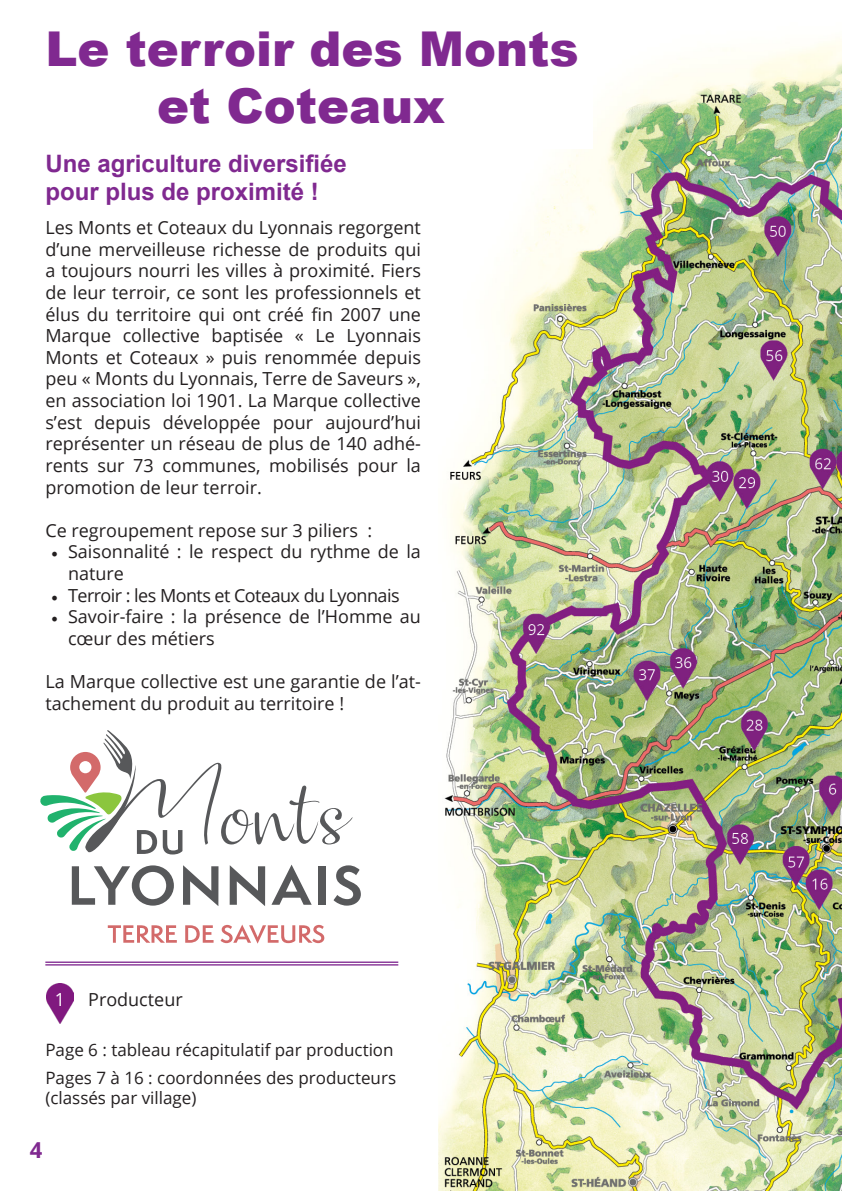
<style>
.page{position:relative;width:842px;height:1191px;background:#fff}
.page>*{position:absolute;margin:0;border:0;box-sizing:border-box;transform-origin:0 0}
.t1{font:900 48px "Arial";color:#802990}
.t2{font:700 24px "Arial";color:#802990}
.t3{font:700 22px "Open Sans";color:#802990}
.ouverture_et_site_in{font:18px/21.6px "Open Sans";color:#231f20}
.ouverture_et_site_in-2{font:18px "Open Sans";letter-spacing:-.03em;color:#231f20}
.t4{font:18px "Open Sans";color:#fff}
.ouverture_et_site_in-3{font:17px/20px "Open Sans";color:#231f20}
.s1{font-family:"Minion Pro"}
</style>
<div class="page">
<img style="left:438px;top:39px;width:404px;height:1152px">
<div style="left:45px;top:154px;width:399px;height:47px;background:#fff"></div>
<svg style="left:108px;top:925px;width:69px;height:17px"></svg>
<svg style="left:185px;top:925px;width:29px;height:17px"></svg>
<svg style="left:221px;top:924px;width:103px;height:19px"></svg>
<svg style="left:183px;top:865px;width:35px;height:41px"></svg>
<svg style="left:230px;top:865px;width:35px;height:41px"></svg>
<svg style="left:272px;top:864px;width:40px;height:40px"></svg>
<div style="left:318px;top:866px;width:7px;height:38px;background:#57585a"></div>
<svg style="left:333px;top:865px;width:28px;height:40px"></svg>
<svg style="left:72px;top:865px;width:102px;height:40px"></svg>
<svg style="left:40px;top:730px;width:313px;height:125px"></svg>
<img style="left:46px;top:983px;width:28px;height:41px">
<hr style="left:45px;top:964px;width:353px;height:1px;background:#802990">
<hr style="left:45px;top:961px;width:353px;height:2px;background:#802990">
<div style="left:45px;top:31px;width:547px;height:118px;background:#fff"></div>
<p class="t1" style="left:45px;top:14px;width:535px">Le terroir des Monts</p>
<p class="t1" style="left:157px;top:71px;width:290px">et Coteaux</p>
<p class="t2" style="left:45px;top:146px;width:303px">Une agriculture diversifiée</p>
<p class="t2" style="left:45px;top:175px;width:275px">pour plus de proximité !</p>
<p class="ouverture_et_site_in" style="left:45px;top:216px;width:377px;text-align:justify">Les Monts et Coteaux du Lyonnais regorgent d’une merveilleuse richesse de produits qui a toujours nourri les villes à proximité. Fiers de leur terroir, ce sont les professionnels et élus du territoire qui ont créé fin 2007 une Marque collective baptisée « Le Lyonnais Monts et Coteaux » puis renommée depuis peu « Monts du Lyonnais, Terre de Saveurs », en association loi 1901. La Marque collective s’est depuis développée pour aujourd’hui représenter un réseau de plus de 140 adhé&shy;rents sur 73 communes, mobilisés pour la promotion de leur terroir.</p>
<p class="ouverture_et_site_in" style="left:45px;top:519px;width:328px">Ce regroupement repose sur 3 piliers :</p>
<p class="ouverture_et_site_in" style="left:68px;top:540px;width:354px;text-indent:-17px"><span class="s1">•</span> Saisonnalité : le respect du rythme de la nature</p>
<p class="ouverture_et_site_in-2" style="left:51px;top:582px;width:350px"><span class="s1">•</span> Terroir : les Monts et Coteaux du Lyonnais</p>
<p class="ouverture_et_site_in" style="left:68px;top:605px;width:354px;text-indent:-17px"><span class="s1">•</span> Savoir-faire : la présence de l’Homme au cœur des métiers</p>
<p class="ouverture_et_site_in" style="left:45px;top:670px;width:377px">La Marque collective est une garantie de l’at&shy;tachement du produit au territoire !</p>
<p class="t4" style="left:55px;top:987px;width:12px">1</p>
<p class="ouverture_et_site_in" style="left:88px;top:988px;width:96px">Producteur</p>
<p class="ouverture_et_site_in-3" style="left:45px;top:1039px;width:350px">Page 6 : tableau récapitulatif par production</p>
<p class="ouverture_et_site_in-3" style="left:45px;top:1067px;width:352px">Pages 7 à 16 : coordonnées des producteurs (classés par village)</p>
<p class="t3" style="left:30px;top:1134px;width:14px">4</p>
</div>
